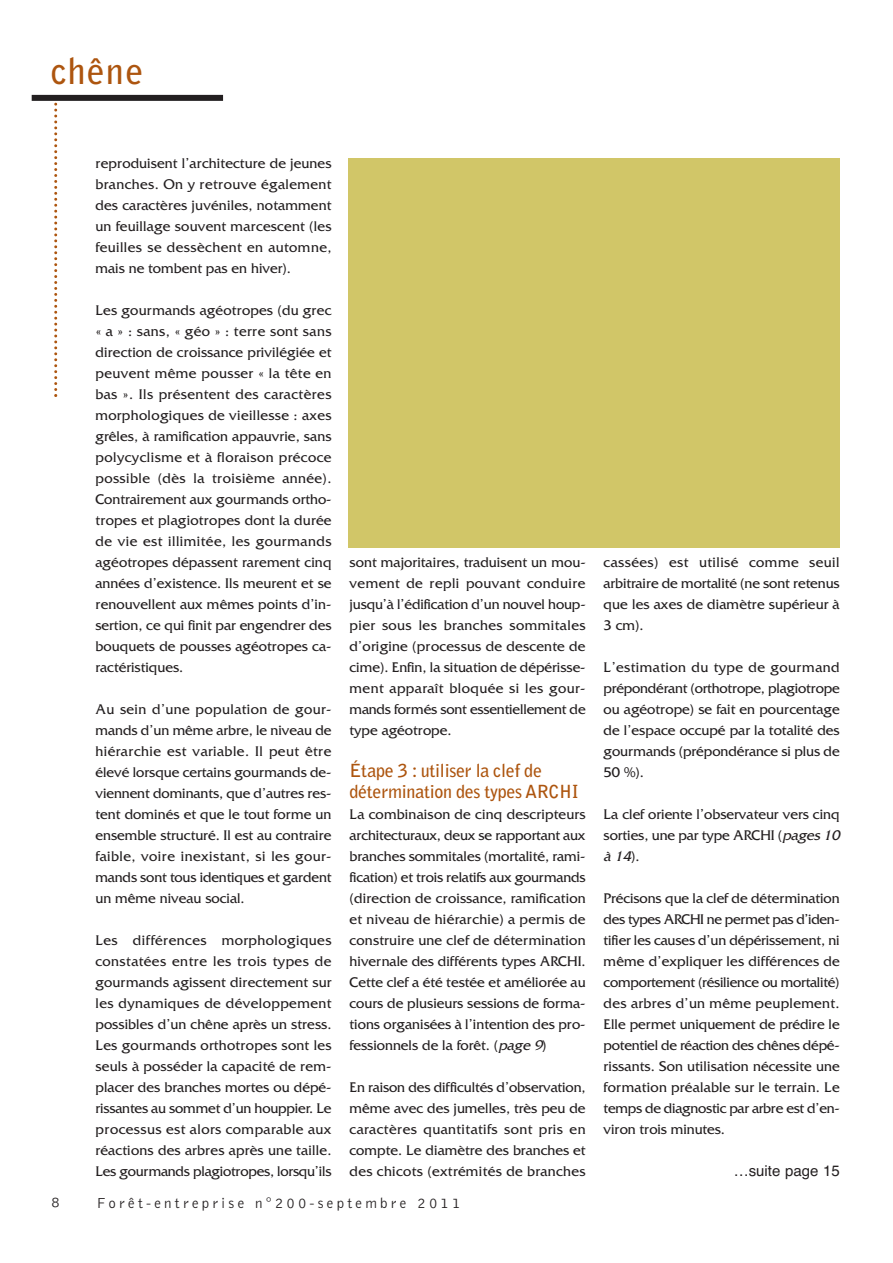
<style>
.page{position:relative;width:893px;height:1263px;background:#fff}
.page>*{position:absolute;margin:0;border:0;box-sizing:border-box;transform-origin:0 0}
.t1{font:700 36px "Bell Gothic";letter-spacing:.03em;color:#ad550f}
.t2{font:700 18px/21px "Bell Gothic";letter-spacing:-.015em;color:#ad550f}
.t3{font:300 15px "Bell Gothic";letter-spacing:.21em;color:#231f20}
.t4{font:15px "Helvetica";color:#231f20}
.t5{font:14.7px/21px "Friz Quadrata";color:#231f20;text-align:justify}
.s1{font-style:italic}
</style>
<div class="page">
<svg style="left:54px;top:102px;width:3px;height:295px"></svg>
<div style="left:32px;top:95px;width:191px;height:6px;background:#231f20"></div>
<div style="left:348px;top:158px;width:492px;height:390px;background:#d1c668"></div>
<h1 class="t1" style="left:51px;top:57px;width:94px">chêne</h1>
<p class="t5" style="left:95px;top:154px;width:238px">reproduisent l’architecture de jeunes branches. On y retrouve également des caractères juvéniles, notamment un feuillage souvent marcescent (les feuilles se dessèchent en automne, mais ne tombent pas en hiver).</p>
<p class="t5" style="left:95px;top:301px;width:238px">Les gourmands agéotropes (du grec « a » : sans, « géo » : terre sont sans direction de croissance privilégiée et peuvent même pousser « la tête en bas ». Ils présentent des caractères morphologiques de vieillesse : axes grêles, à ramification appauvrie, sans polycyclisme et à floraison précoce possible (dès la troisième année).<br>Contrairement aux gourmands ortho&shy;tropes et plagiotropes dont la durée de vie est illimitée, les gourmands agéotropes dépassent rarement cinq années d’existence. Ils meurent et se renouvellent aux mêmes points d’in&shy;sertion, ce qui finit par engendrer des bouquets de pousses agéotropes ca&shy;ractéristiques.</p>
<p class="t5" style="left:95px;top:700px;width:238px">Au sein d’une population de gour&shy;mands d’un même arbre, le niveau de hiérarchie est variable. Il peut être élevé lorsque certains gourmands de&shy;viennent dominants, que d’autres res&shy;tent dominés et que le tout forme un ensemble structuré. Il est au contraire faible, voire inexistant, si les gour&shy;mands sont tous identiques et gardent un même niveau social.</p>
<p class="t5" style="left:95px;top:931px;width:238px">Les différences morphologiques constatées entre les trois types de gourmands agissent directement sur les dynamiques de développement possibles d’un chêne après un stress.<br>Les gourmands orthotropes sont les seuls à posséder la capacité de rem&shy;placer des branches mortes ou dépé&shy;rissantes au sommet d’un houppier. Le processus est alors comparable aux réactions des arbres après une taille.<br>Les gourmands plagiotropes, lorsqu’ils</p>
<p class="t5" style="left:349px;top:553px;width:238px">sont majoritaires, traduisent un mou&shy;vement de repli pouvant conduire jusqu’à l’édification d’un nouvel houp&shy;pier sous les branches sommitales d’origine (processus de descente de cime). Enfin, la situation de dépérisse&shy;ment apparaît bloquée si les gour&shy;mands formés sont essentiellement de type agéotrope.</p>
<p class="t2" style="left:349px;top:762px;width:231px">Étape 3 : utiliser la clef de détermination des types ARCHI</p>
<p class="t5" style="left:349px;top:805px;width:238px">La combinaison de cinq descripteurs architecturaux, deux se rapportant aux branches sommitales (mortalité, rami&shy;fication) et trois relatifs aux gourmands (direction de croissance, ramification et niveau de hiérarchie) a permis de construire une clef de détermination hivernale des différents types ARCHI.<br>Cette clef a été testée et améliorée au cours de plusieurs sessions de forma&shy;tions organisées à l’intention des pro&shy;fessionnels de la forêt. (<span class="s1">page 9</span>)</p>
<p class="t5" style="left:349px;top:1078px;width:238px">En raison des difficultés d’observation, même avec des jumelles, très peu de caractères quantitatifs sont pris en compte. Le diamètre des branches et des chicots (extrémités de branches</p>
<p class="t3" style="left:51px;top:1196px;width:10px">8</p>
<p class="t3" style="left:97px;top:1197px;width:365px">Forêt-entreprise n°200-septembre 2011</p>
<p class="t5" style="left:604px;top:553px;width:238px">cassées) est utilisé comme seuil arbitraire de mortalité (ne sont retenus que les axes de diamètre supérieur à 3 cm).</p>
<p class="t5" style="left:604px;top:658px;width:238px">L’estimation du type de gourmand prépondérant (orthotrope, plagiotrope ou agéotrope) se fait en pourcentage de l’espace occupé par la totalité des gourmands (prépondérance si plus de 50 %).</p>
<p class="t5" style="left:604px;top:805px;width:240px;text-align:left">La clef oriente l’observateur vers cinq sorties, une par type ARCHI (<span class="s1">pages 10 à 14</span>).</p>
<p class="t5" style="left:604px;top:889px;width:238px">Précisons que la clef de détermination des types ARCHI ne permet pas d’iden&shy;tifier les causes d’un dépérissement, ni même d’expliquer les différences de comportement (résilience ou mortalité) des arbres d’un même peuplement.<br>Elle permet uniquement de prédire le potentiel de réaction des chênes dépé&shy;rissants. Son utilisation nécessite une formation préalable sur le terrain. Le temps de diagnostic par arbre est d’en&shy;viron trois minutes.</p>
<p class="t4" style="left:734px;top:1165px;width:107px">…suite page 15</p>
</div>
